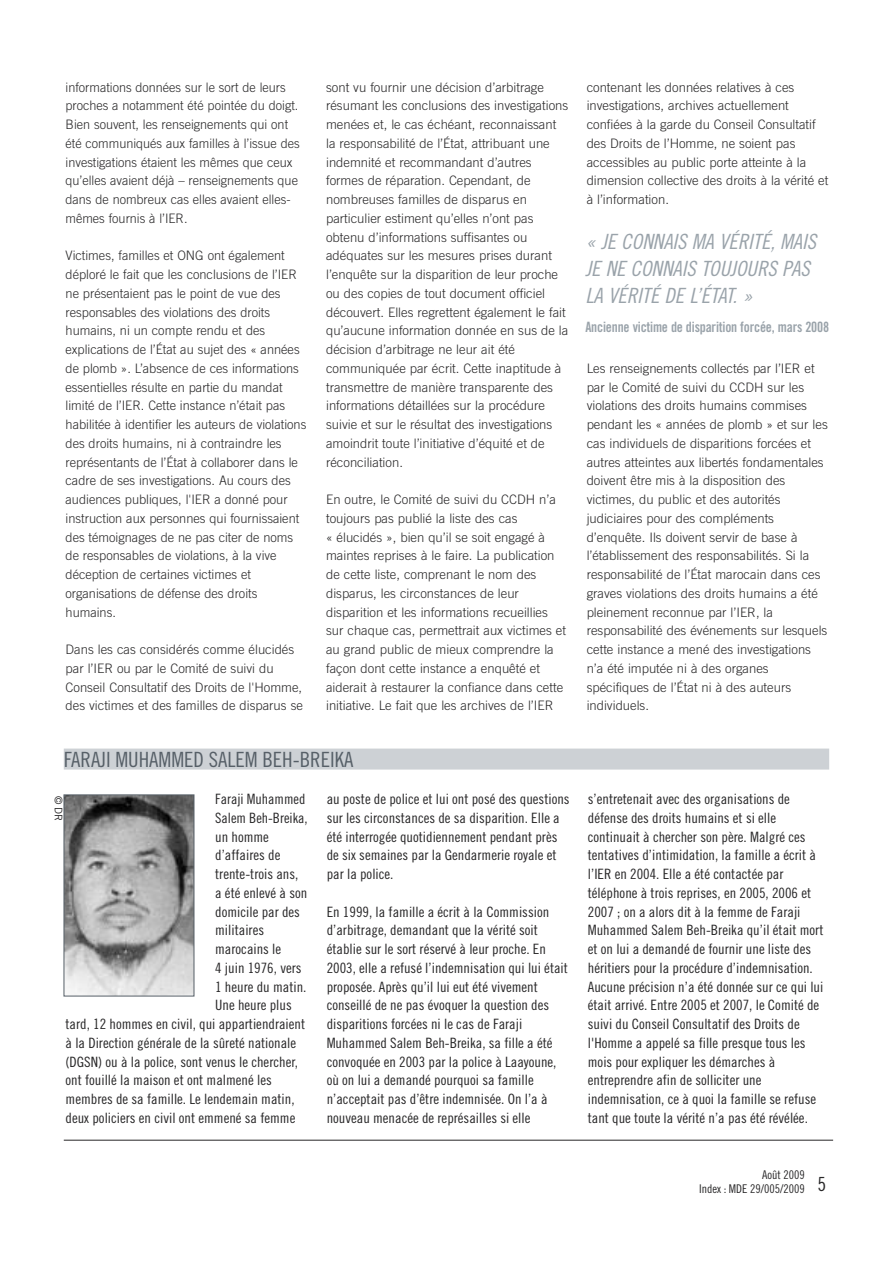
<style>
.page{position:relative;width:893px;height:1263px;background:#fff}
.page>*{position:absolute;margin:0;border:0;box-sizing:border-box;transform-origin:0 0}
.t1{font:21px/27px "Amnesty Trade Gothic Cn 18 Obl";color:#9aa3aa}
.t2{font:21px "Amnesty Trade Gothic Cn 18";color:#565f67}
.t3{font:14.25px/18.8px "Amnesty Trade Gothic Cn 18";color:#272627}
.t4{font:14.25px "Amnesty Trade Gothic Bd Cn 20";letter-spacing:-.015em;color:#9aa3aa;scale:.96 1}
.t5{font:300 13.05px/18.8px "Amnesty Trade Gothic";color:#272627}
.t6{font:12px/13.5px "Trade Gothic LT Std Cn 18";color:#272627}
.t7{font:10.5px "Amnesty Trade Gothic";color:#272627}
</style>
<div class="page">
<img style="left:66px;top:797px;width:126px;height:197px">
<div style="left:64px;top:795px;width:130px;height:201px;border:1px solid #565f67"></div>
<div style="left:64px;top:748px;width:765px;height:21px;background:#cdd1d5"></div>
<hr style="left:64px;top:1140px;width:769px;height:1px;background:#272627">
<p class="t5" style="left:66px;top:77px;width:236px">informations données sur le sort de leurs proches a notamment été pointée du doigt.<br>Bien souvent, les renseignements qui ont été communiqués aux familles à l’issue des investigations étaient les mêmes que ceux qu’elles avaient déjà – renseignements que dans de nombreux cas elles avaient elles&shy;mêmes fournis à l’IER.</p>
<p class="t5" style="left:66px;top:246px;width:242px">Victimes, familles et ONG ont également déploré le fait que les conclusions de l’IER ne présentaient pas le point de vue des responsables des violations des droits humains, ni un compte rendu et des explications de l’État au sujet des « années de plomb ». L’absence de ces informations essentielles résulte en partie du mandat limité de l’IER. Cette instance n’était pas habilitée à identifier les auteurs de violations des droits humains, ni à contraindre les représentants de l’État à collaborer dans le cadre de ses investigations. Au cours des audiences publiques, l'IER a donné pour instruction aux personnes qui fournissaient des témoignages de ne pas citer de noms de responsables de violations, à la vive déception de certaines victimes et organisations de défense des droits humains.</p>
<p class="t5" style="left:66px;top:640px;width:239px">Dans les cas considérés comme élucidés par l’IER ou par le Comité de suivi du Conseil Consultatif des Droits de l'Homme, des victimes et des familles de disparus se</p>
<p class="t5" style="left:326px;top:77px;width:244px">sont vu fournir une décision d’arbitrage résumant les conclusions des investigations menées et, le cas échéant, reconnaissant la responsabilité de l’État, attribuant une indemnité et recommandant d’autres formes de réparation. Cependant, de nombreuses familles de disparus en particulier estiment qu’elles n’ont pas obtenu d’informations suffisantes ou adéquates sur les mesures prises durant l’enquête sur la disparition de leur proche ou des copies de tout document officiel découvert. Elles regrettent également le fait qu’aucune information donnée en sus de la décision d’arbitrage ne leur ait été communiquée par écrit. Cette inaptitude à transmettre de manière transparente des informations détaillées sur la procédure suivie et sur le résultat des investigations amoindrit toute l’initiative d’équité et de réconciliation.</p>
<p class="t5" style="left:326px;top:490px;width:241px">En outre, le Comité de suivi du CCDH n’a toujours pas publié la liste des cas<br>« élucidés », bien qu’il se soit engagé à maintes reprises à le faire. La publication de cette liste, comprenant le nom des disparus, les circonstances de leur disparition et les informations recueillies sur chaque cas, permettrait aux victimes et au grand public de mieux comprendre la façon dont cette instance a enquêté et aiderait à restaurer la confiance dans cette initiative. Le fait que les archives de l’IER</p>
<h1 class="t2" style="left:64px;top:747px;width:291px">FARAJI MUHAMMED SALEM BEH-BREIKA</h1>
<p class="t3" style="left:215px;top:789px;width:92px">Faraji Muhammed</p>
<p class="t3" style="left:215px;top:808px;width:94px">Salem Beh-Breika,</p>
<p class="t3" style="left:215px;top:827px;width:55px">un homme</p>
<p class="t3" style="left:215px;top:846px;width:67px">d’affaires de</p>
<p class="t3" style="left:215px;top:864px;width:85px">trente-trois ans,</p>
<p class="t3" style="left:215px;top:883px;width:94px">a été enlevé à son</p>
<p class="t3" style="left:215px;top:902px;width:86px">domicile par des</p>
<p class="t3" style="left:215px;top:921px;width:50px">militaires</p>
<p class="t3" style="left:215px;top:939px;width:68px">marocains le</p>
<p class="t3" style="left:215px;top:958px;width:88px">4 juin 1976, vers</p>
<p class="t3" style="left:215px;top:977px;width:93px">1 heure du matin.</p>
<p class="t3" style="left:215px;top:996px;width:78px">Une heure plus</p>
<p class="t3" style="left:66px;top:1014px;width:241px">tard, 12 hommes en civil, qui appartiendraient</p>
<p class="t3" style="left:66px;top:1033px;width:232px">à la Direction générale de la sûreté nationale</p>
<p class="t3" style="left:66px;top:1052px;width:234px">(DGSN) ou à la police, sont venus le chercher,</p>
<p class="t3" style="left:66px;top:1071px;width:208px">ont fouillé la maison et ont malmené les</p>
<p class="t3" style="left:66px;top:1089px;width:231px">membres de sa famille. Le lendemain matin,</p>
<p class="t3" style="left:66px;top:1108px;width:231px">deux policiers en civil ont emmené sa femme</p>
<p class="t7" style="left:65px;top:795px;width:27px;rotate:90deg">© DR</p>
<p class="t3" style="left:327px;top:789px;width:244px">au poste de police et lui ont posé des questions sur les circonstances de sa disparition. Elle a été interrogée quotidiennement pendant près de six semaines par la Gendarmerie royale et par la police.</p>
<p class="t3" style="left:327px;top:902px;width:243px">En 1999, la famille a écrit à la Commission d’arbitrage, demandant que la vérité soit établie sur le sort réservé à leur proche. En 2003, elle a refusé l’indemnisation qui lui était proposée. Après qu’il lui eut été vivement conseillé de ne pas évoquer la question des disparitions forcées ni le cas de Faraji Muhammed Salem Beh-Breika, sa fille a été convoquée en 2003 par la police à Laayoune, où on lui a demandé pourquoi sa famille n’acceptait pas d’être indemnisée. On l’a à nouveau menacée de représailles si elle</p>
<p class="t5" style="left:587px;top:77px;width:243px">contenant les données relatives à ces investigations, archives actuellement confiées à la garde du Conseil Consultatif des Droits de l’Homme, ne soient pas accessibles au public porte atteinte à la dimension collective des droits à la vérité et à l’information.</p>
<h1 class="t1" style="left:585px;top:228px;width:232px">« JE CONNAIS MA VÉRITÉ, MAIS<br>JE NE CONNAIS TOUJOURS PAS<br>LA VÉRITÉ DE L’ÉTAT. »</h1>
<p class="t4" style="left:585px;top:318px;width:255px">Ancienne victime de disparition forcée, mars 2008</p>
<p class="t5" style="left:587px;top:359px;width:243px">Les renseignements collectés par l’IER et par le Comité de suivi du CCDH sur les violations des droits humains commises pendant les « années de plomb » et sur les cas individuels de disparitions forcées et autres atteintes aux libertés fondamentales doivent être mis à la disposition des victimes, du public et des autorités judiciaires pour des compléments d’enquête. Ils doivent servir de base à l’établissement des responsabilités. Si la responsabilité de l’État marocain dans ces graves violations des droits humains a été pleinement reconnue par l’IER, la responsabilité des événements sur lesquels cette instance a mené des investigations n’a été imputée ni à des organes spécifiques de l’État ni à des auteurs individuels.</p>
<p class="t3" style="left:588px;top:789px;width:237px">s’entretenait avec des organisations de défense des droits humains et si elle continuait à chercher son père. Malgré ces tentatives d’intimidation, la famille a écrit à l’IER en 2004. Elle a été contactée par téléphone à trois reprises, en 2005, 2006 et 2007 ; on a alors dit à la femme de Faraji Muhammed Salem Beh-Breika qu’il était mort et on lui a demandé de fournir une liste des héritiers pour la procédure d’indemnisation.<br>Aucune précision n’a été donnée sur ce qui lui était arrivé. Entre 2005 et 2007, le Comité de suivi du Conseil Consultatif des Droits de l'Homme a appelé sa fille presque tous les mois pour expliquer les démarches à entreprendre afin de solliciter une indemnisation, ce à quoi la famille se refuse tant que toute la vérité n’a pas été révélée.</p>
<p class="t6" style="left:699px;top:1169px;width:129px;text-indent:63px">Août 2009<br>Index : MDE 29/005/2009 <sup>5</sup></p>
</div>
